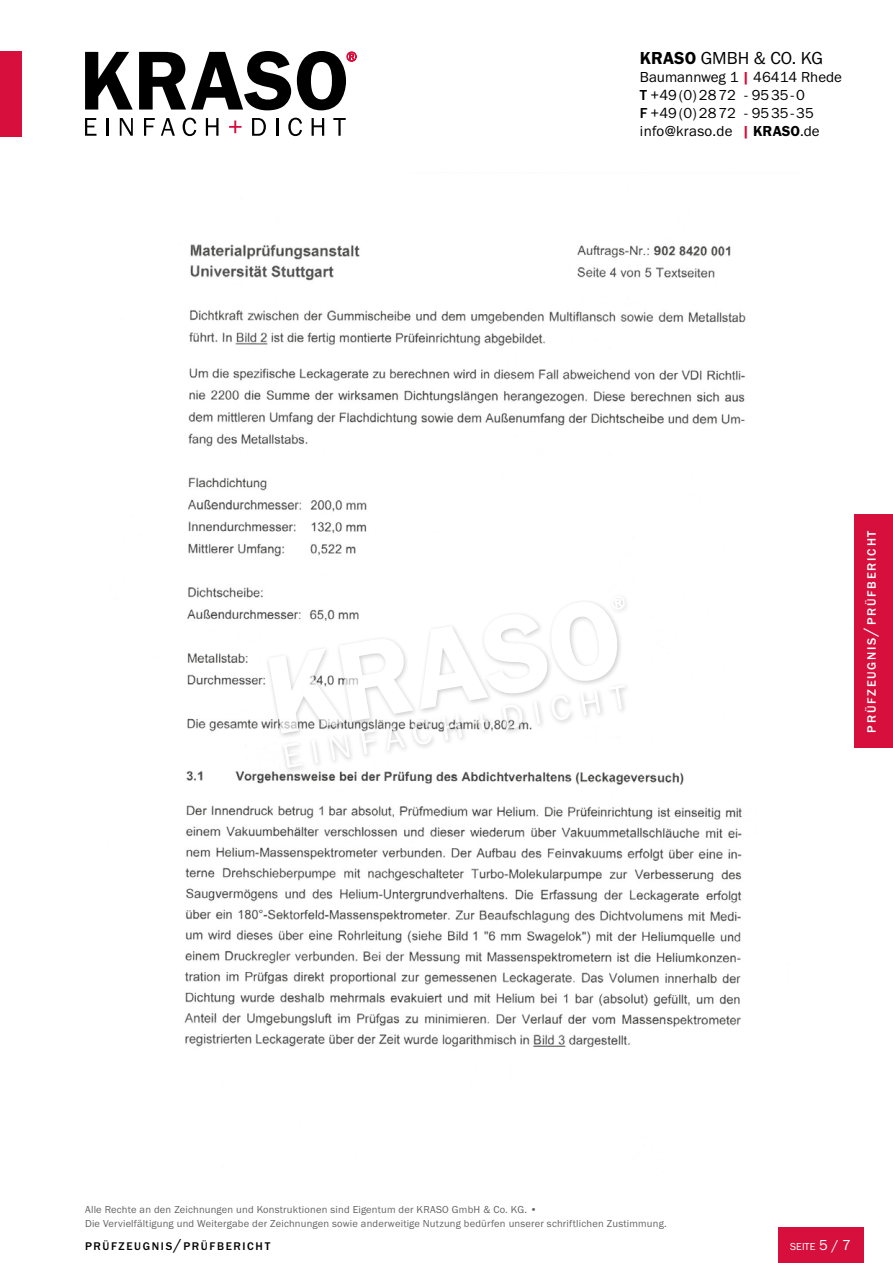
<style>
.page{position:relative;width:893px;height:1263px;background:#fff}
.page>*{position:absolute;margin:0;border:0;box-sizing:border-box;transform-origin:0 0}
.t1{font:18px "Franklin Gothic URW Boo";color:#000}
.t2{font:15px/18px "Franklin Gothic URW Boo";color:#000}
.t3{font:500 12.6px "Franklin Gothic URW";letter-spacing:.145em;color:#fff}
.t4{font:500 11.55px "Franklin Gothic URW";letter-spacing:.145em;color:#000}
.t5{font:10.5px/13.5px "Franklin Gothic URW Boo";letter-spacing:.02em;color:#646363}
.t6{font:10.5px "Franklin Gothic URW Boo";color:#fff}
.s1{font-family:"Franklin Gothic URW Dem"}
.s2{font-family:"Franklin Gothic URW Dem";color:#d60f3c}
.s3{font-family:"Franklin Gothic URW";font-weight:500}
.s4{font-size:18px}
.s5{font-size:16.5px}
.s6{font-size:15px}
</style>
<div class="page">
<svg style="left:85px;top:52px;width:48px;height:58px"></svg>
<svg style="left:139px;top:51px;width:152px;height:59px"></svg>
<svg style="left:85px;top:118px;width:11px;height:18px"></svg>
<hr style="left:106px;top:118px;width:3px;height:18px;background:#000">
<svg style="left:120px;top:118px;width:13px;height:18px"></svg>
<svg style="left:144px;top:118px;width:11px;height:18px"></svg>
<svg style="left:161px;top:118px;width:14px;height:18px"></svg>
<svg style="left:183px;top:118px;width:13px;height:18px"></svg>
<svg style="left:206px;top:118px;width:12px;height:18px"></svg>
<svg style="left:229px;top:121px;width:12px;height:12px"></svg>
<svg style="left:252px;top:118px;width:14px;height:18px"></svg>
<svg style="left:276px;top:118px;width:2px;height:18px"></svg>
<svg style="left:288px;top:118px;width:14px;height:18px"></svg>
<svg style="left:312px;top:118px;width:12px;height:18px"></svg>
<svg style="left:333px;top:118px;width:13px;height:18px"></svg>
<svg style="left:297px;top:51px;width:59px;height:59px"></svg>
<div style="left:0;top:51px;width:21px;height:85px;background:#d60f3c"></div>
<div style="left:855px;top:514px;width:38px;height:234px;background:#d60f3c"></div>
<div style="left:778px;top:1227px;width:85px;height:36px;background:#d60f3c"></div>
<img style="left:184px;top:244px;width:562px;height:804px">
<div style="left:265px;top:593px;width:366px;height:181px;background:#fff"></div>
<svg style="left:268px;top:598px;width:357px;height:170px"></svg>
<h1 class="t1" style="left:640px;top:47px;width:185px"><span class="s1">KRASO</span> GMBH &amp; CO. KG</h1>
<h2 class="t2" style="left:640px;top:68px;width:204px">Baumannweg 1 <span class="s2">|</span> 46414 Rhede<br><span class="s3">T</span> +49(0)2872 - 9535-0<br><span class="s3">F</span> +49(0)2872 - 9535-35 info@kraso.de <span class="s2">|</span> <span class="s1">KRASO</span>.de</h2>
<p class="t3" style="left:864px;top:732px;width:204px;rotate:-90deg">PRÜFZEUGNIS<span class="s4">/</span>PRÜFBERICHT</p>
<p class="t5" style="left:85px;top:1203px;width:583px">Alle Rechte an den Zeichnungen und Konstruktionen sind Eigentum der KRASO GmbH &amp; Co. KG. •<br>Die Vervielfältigung und Weitergabe der Zeichnungen sowie anderweitige Nutzung bedürfen unserer schriftlichen Zustimmung.</p>
<p class="t4" style="left:85px;top:1239px;width:187px">PRÜFZEUGNIS<span class="s5">/</span>PRÜFBERICHT</p>
<p class="t6" style="left:790px;top:1240px;width:62px">SEITE <span class="s6">5 / 7</span></p>
</div>
